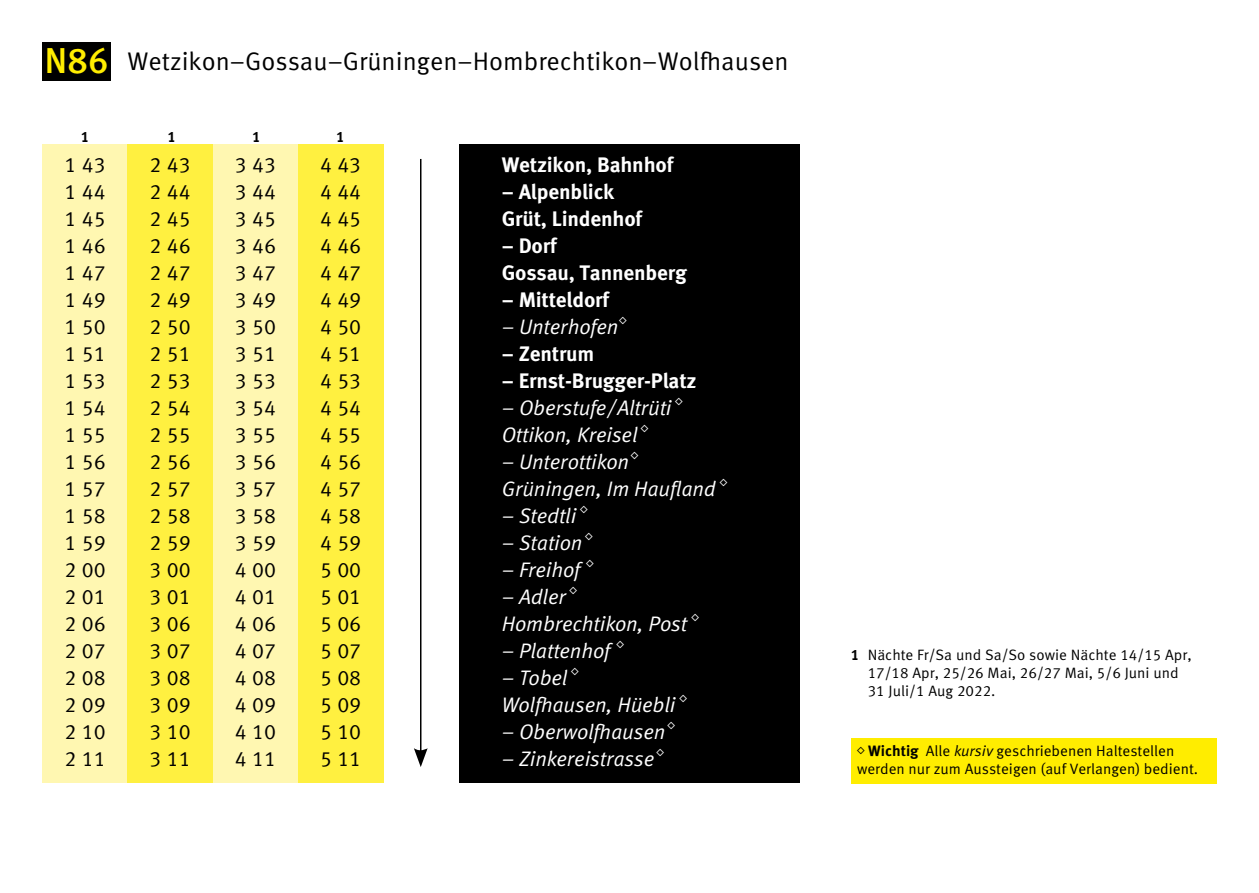
<style>
.page{position:relative;width:1259px;height:893px;background:#fff}
.page>*{position:absolute;margin:0;border:0;box-sizing:border-box;transform-origin:0 0}
.t1{font:500 36px "Meta OT";color:#ffed00}
.t2{font:25.5px "Meta OT";color:#000}
.t3{font:21px/27px "Meta OT";color:#000;text-align:justify}
.t4{font:italic 21px/27px "Meta OT";letter-spacing:-.01em;color:#fff}
.t5{font:700 21px/27px "Meta OT";letter-spacing:-.01em;color:#fff}
.t6{font:15px/18px "Meta OT";color:#000}
.t7{font:700 15px "Meta OT";color:#000}
.s1{font-weight:700}
.s2{font-family:"PI25"}
.s3{font-style:italic}
</style>
<div class="page">
<div style="left:43px;top:145px;width:85px;height:638px;background:#fff7b1"></div>
<div style="left:128px;top:145px;width:85px;height:638px;background:#fff040"></div>
<div style="left:459px;top:145px;width:340px;height:638px;background:#000"></div>
<hr style="left:420px;top:159px;width:1px;height:594px;background:#000">
<svg style="left:414px;top:748px;width:14px;height:19px"></svg>
<div style="left:43px;top:43px;width:68px;height:38px;background:#000"></div>
<div style="left:213px;top:144px;width:85px;height:639px;background:#fff7b1"></div>
<div style="left:298px;top:144px;width:85px;height:639px;background:#fff040"></div>
<div style="left:850px;top:738px;width:366px;height:45px;background:#ffed00"></div>
<h1 class="t1" style="left:45px;top:38px;width:66px">N86</h1>
<p class="t2" style="left:128px;top:46px;width:662px">Wetzikon–Gossau–Grüningen–Hombrechtikon–Wolfhausen</p>
<p class="t7" style="left:81px;top:127px;width:10px">1</p>
<p class="t7" style="left:167px;top:127px;width:10px">1</p>
<p class="t7" style="left:252px;top:127px;width:10px">1</p>
<p class="t7" style="left:336px;top:127px;width:10px">1</p>
<p class="t3" style="left:235px;top:152px;width:43px">3 43<br>3 44<br>3 45<br>3 46<br>3 47<br>3 49<br>3 50<br>3 51<br>3 53<br>3 54<br>3 55<br>3 56<br>3 57<br>3 58<br>3 59<br>4 00<br>4 01<br>4 06<br>4 07<br>4 08<br>4 09<br>4 10<br>4 11</p>
<p class="t3" style="left:320px;top:152px;width:43px">4 43<br>4 44<br>4 45<br>4 46<br>4 47<br>4 49<br>4 50<br>4 51<br>4 53<br>4 54<br>4 55<br>4 56<br>4 57<br>4 58<br>4 59<br>5 00<br>5 01<br>5 06<br>5 07<br>5 08<br>5 09<br>5 10<br>5 11</p>
<p class="t3" style="left:64px;top:152px;width:43px">1 43<br>1 44<br>1 45<br>1 46<br>1 47<br>1 49<br>1 50<br>1 51<br>1 53<br>1 54<br>1 55<br>1 56<br>1 57<br>1 58<br>1 59<br>2 00<br>2 01<br>2 06<br>2 07<br>2 08<br>2 09<br>2 10<br>2 11</p>
<p class="t3" style="left:149px;top:152px;width:43px">2 43<br>2 44<br>2 45<br>2 46<br>2 47<br>2 49<br>2 50<br>2 51<br>2 53<br>2 54<br>2 55<br>2 56<br>2 57<br>2 58<br>2 59<br>3 00<br>3 01<br>3 06<br>3 07<br>3 08<br>3 09<br>3 10<br>3 11</p>
<p class="t5" style="left:502px;top:152px;width:173px">Wetzikon, Bahnhof</p>
<p class="t5" style="left:502px;top:179px;width:142px">– Alpenblick<br>Grüt, Lindenhof</p>
<p class="t5" style="left:502px;top:233px;width:187px">– Dorf<br>Gossau, Tannenberg</p>
<p class="t5" style="left:502px;top:287px;width:109px">– Mitteldorf</p>
<p class="t4" style="left:502px;top:314px;width:126px">– Unterhofen<sup>Œ</sup></p>
<p class="t5" style="left:502px;top:341px;width:94px">– Zentrum</p>
<p class="t5" style="left:502px;top:368px;width:196px">– Ernst-Brugger-Platz</p>
<p class="t4" style="left:502px;top:395px;width:182px">– Oberstufe/Altrüti <sup>Œ<br></sup>Ottikon, Kreisel <sup>Œ</sup></p>
<p class="t4" style="left:502px;top:449px;width:227px">– Unterottikon<sup>Œ<br></sup>Grüningen, Im Haufland <sup>Œ</sup></p>
<p class="t4" style="left:502px;top:503px;width:87px">– Stedtli <sup>Œ</sup></p>
<p class="t4" style="left:502px;top:530px;width:92px">– Station <sup>Œ</sup></p>
<p class="t4" style="left:502px;top:557px;width:93px">– Freihof <sup>Œ</sup></p>
<p class="t4" style="left:502px;top:584px;width:198px">– Adler <sup>Œ<br></sup>Hombrechtikon, Post <sup>Œ</sup></p>
<p class="t4" style="left:502px;top:638px;width:124px">– Plattenhof <sup>Œ</sup></p>
<p class="t4" style="left:502px;top:665px;width:186px">– Tobel <sup>Œ<br></sup>Wolfhausen, Hüebli <sup>Œ</sup></p>
<p class="t4" style="left:502px;top:719px;width:174px">– Oberwolfhausen<sup>Œ</sup></p>
<p class="t4" style="left:502px;top:746px;width:163px">– Zinkereistrasse<sup>Œ</sup></p>
<p class="t6" style="left:867px;top:646px;width:325px;text-indent:-17px"><span class="s1">1</span> Nächte Fr/Sa und Sa/So sowie Nächte 14/15 Apr,<br>17/18 Apr, 25/26 Mai, 26/27 Mai, 5/6 Juni und<br>31 Juli/1 Aug 2022.</p>
<p class="t6" style="left:857px;top:742px;width:342px"><span class="s2">Œ</span> <span class="s1">Wichtig</span> Alle <span class="s3">kursiv</span> geschriebenen Haltestellen werden nur zum Aussteigen (auf Verlangen) bedient.</p>
</div>
